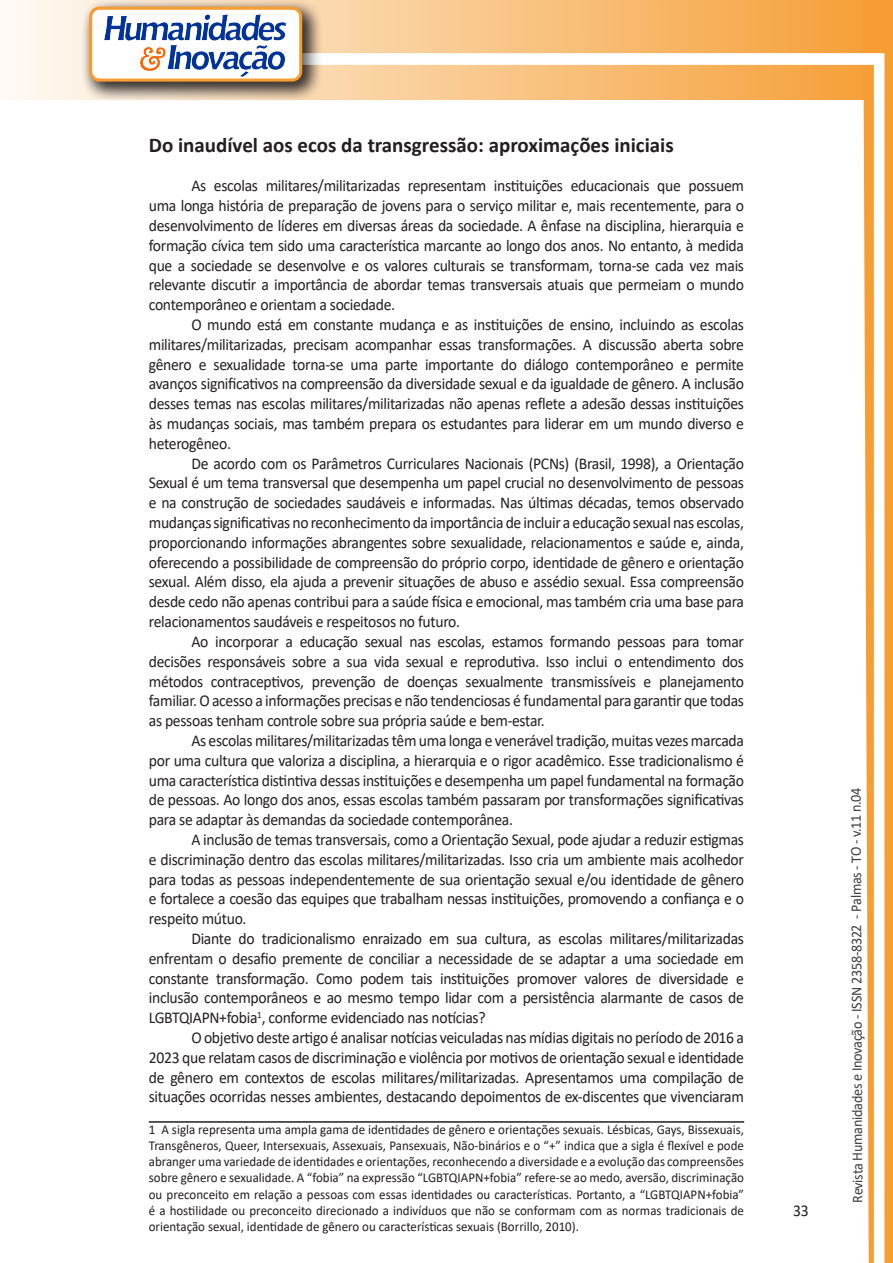
<style>
.page{position:relative;width:893px;height:1263px;background:#fff}
.page>*{position:absolute;margin:0;border:0;box-sizing:border-box;transform-origin:0 0}
.Titulo_2{font:700 21px "Calibri";color:#231f20}
.texto{font:16.5px/19.8px "Calibri";letter-spacing:-.02em;color:#231f20;text-align:justify;scale:.95 1}
.t1{font:15px "Calibri";letter-spacing:-.025em;color:#3e3e3f;scale:.95 1}
.Rodapé{font:13.5px/16.2px "Calibri";color:#231f20;text-align:justify;scale:.96 1}
</style>
<div class="page">
<svg style="left:5px;top:0;width:858px;height:100px;background:#f9c484"></svg>
<div style="left:302px;top:53px;width:582px;height:12px;background:#fff;border:2px solid #fff"></div>
<svg style="left:863px;top:0;width:30px;height:1263px"></svg>
<div style="left:81px;top:0;width:241px;height:102px;background:#231f20;opacity:.75"></div>
<div style="left:91px;top:8px;width:210px;height:72px;background:#fff;border-radius:9px"></div>
<img style="left:104px;top:14px;width:181px;height:62px">
<div style="left:89px;top:7px;width:213px;height:75px;border:3px solid #f69e34;border-radius:9px"></div>
<hr style="left:149px;top:1121px;width:595px;height:2px;background:#231f20">
<p class="Titulo_2" style="left:149px;top:130px;width:526px">Do inaudível aos ecos da transgressão: aproximações iniciais</p>
<p class="texto" style="left:149px;top:176px;width:628px;text-indent:43px">As escolas militares/militarizadas representam instituições educacionais que possuem uma longa história de preparação de jovens para o serviço militar e, mais recentemente, para o desenvolvimento de líderes em diversas áreas da sociedade. A ênfase na disciplina, hierarquia e formação cívica tem sido uma característica marcante ao longo dos anos. No entanto, à medida que a sociedade se desenvolve e os valores culturais se transformam, torna-se cada vez mais relevante discutir a importância de abordar temas transversais atuais que permeiam o mundo contemporâneo e orientam a sociedade.</p>
<p class="texto" style="left:149px;top:314px;width:628px;text-indent:43px">O mundo está em constante mudança e as instituições de ensino, incluindo as escolas militares/militarizadas, precisam acompanhar essas transformações. A discussão aberta sobre gênero e sexualidade torna-se uma parte importante do diálogo contemporâneo e permite avanços significativos na compreensão da diversidade sexual e da igualdade de gênero. A inclusão desses temas nas escolas militares/militarizadas não apenas reflete a adesão dessas instituições às mudanças sociais, mas também prepara os estudantes para liderar em um mundo diverso e heterogêneo.</p>
<p class="texto" style="left:149px;top:453px;width:628px;text-indent:43px">De acordo com os Parâmetros Curriculares Nacionais (PCNs) (Brasil, 1998), a Orientação Sexual é um tema transversal que desempenha um papel crucial no desenvolvimento de pessoas e na construção de sociedades saudáveis e informadas. Nas últimas décadas, temos observado mudanças significativas no reconhecimento da importância de incluir a educação sexual nas escolas, proporcionando informações abrangentes sobre sexualidade, relacionamentos e saúde e, ainda, oferecendo a possibilidade de compreensão do próprio corpo, identidade de gênero e orientação sexual. Além disso, ela ajuda a prevenir situações de abuso e assédio sexual. Essa compreensão desde cedo não apenas contribui para a saúde física e emocional, mas também cria uma base para relacionamentos saudáveis e respeitosos no futuro.</p>
<p class="texto" style="left:149px;top:631px;width:628px;text-indent:43px">Ao incorporar a educação sexual nas escolas, estamos formando pessoas para tomar decisões responsáveis sobre a sua vida sexual e reprodutiva. Isso inclui o entendimento dos métodos contraceptivos, prevenção de doenças sexualmente transmissíveis e planejamento familiar. O acesso a informações precisas e não tendenciosas é fundamental para garantir que todas as pessoas tenham controle sobre sua própria saúde e bem-estar.</p>
<p class="texto" style="left:149px;top:730px;width:628px;text-indent:43px">As escolas militares/militarizadas têm uma longa e venerável tradição, muitas vezes marcada por uma cultura que valoriza a disciplina, a hierarquia e o rigor acadêmico. Esse tradicionalismo é uma característica distintiva dessas instituições e desempenha um papel fundamental na formação de pessoas. Ao longo dos anos, essas escolas também passaram por transformações significativas para se adaptar às demandas da sociedade contemporânea.</p>
<p class="texto" style="left:149px;top:829px;width:628px;text-indent:43px">A inclusão de temas transversais, como a Orientação Sexual, pode ajudar a reduzir estigmas e discriminação dentro das escolas militares/militarizadas. Isso cria um ambiente mais acolhedor para todas as pessoas independentemente de sua orientação sexual e/ou identidade de gênero e fortalece a coesão das equipes que trabalham nessas instituições, promovendo a confiança e o respeito mútuo.</p>
<p class="texto" style="left:149px;top:928px;width:628px;text-indent:43px">Diante do tradicionalismo enraizado em sua cultura, as escolas militares/militarizadas enfrentam o desafio premente de conciliar a necessidade de se adaptar a uma sociedade em constante transformação. Como podem tais instituições promover valores de diversidade e inclusão contemporâneos e ao mesmo tempo lidar com a persistência alarmante de casos de LGBTQIAPN+fobia<sup>1</sup>, conforme evidenciado nas notícias?</p>
<p class="texto" style="left:149px;top:1027px;width:628px;text-indent:43px">O objetivo deste artigo é analisar notícias veiculadas nas mídias digitais no período de 2016 a 2023 que relatam casos de discriminação e violência por motivos de orientação sexual e identidade de gênero em contextos de escolas militares/militarizadas. Apresentamos uma compilação de situações ocorridas nesses ambientes, destacando depoimentos de ex-discentes que vivenciaram</p>
<p class="Rodapé" style="left:149px;top:1121px;width:621px">1 A sigla representa uma ampla gama de identidades de gênero e orientações sexuais. Lésbicas, Gays, Bissexuais, Transgêneros, Queer, Intersexuais, Assexuais, Pansexuais, Não-binários e o “+” indica que a sigla é flexível e pode abranger uma variedade de identidades e orientações, reconhecendo a diversidade e a evolução das compreensões sobre gênero e sexualidade. A “fobia” na expressão “LGBTQIAPN+fobia” refere-se ao medo, aversão, discriminação ou preconceito em relação a pessoas com essas identidades ou características. Portanto, a “LGBTQIAPN+fobia” é a hostilidade ou preconceito direcionado a indivíduos que não se conformam com as normas tradicionais de orientação sexual, identidade de gênero ou características sexuais (Borrillo, 2010).</p>
<p class="texto" style="left:793px;top:1200px;width:18px">33</p>
<p class="t1" style="left:846px;top:1203px;width:439px;rotate:-90deg">Revista Humanidades e Inovação - ISSN 2358-8322 - Palmas - TO - v.11 n.04</p>
</div>
